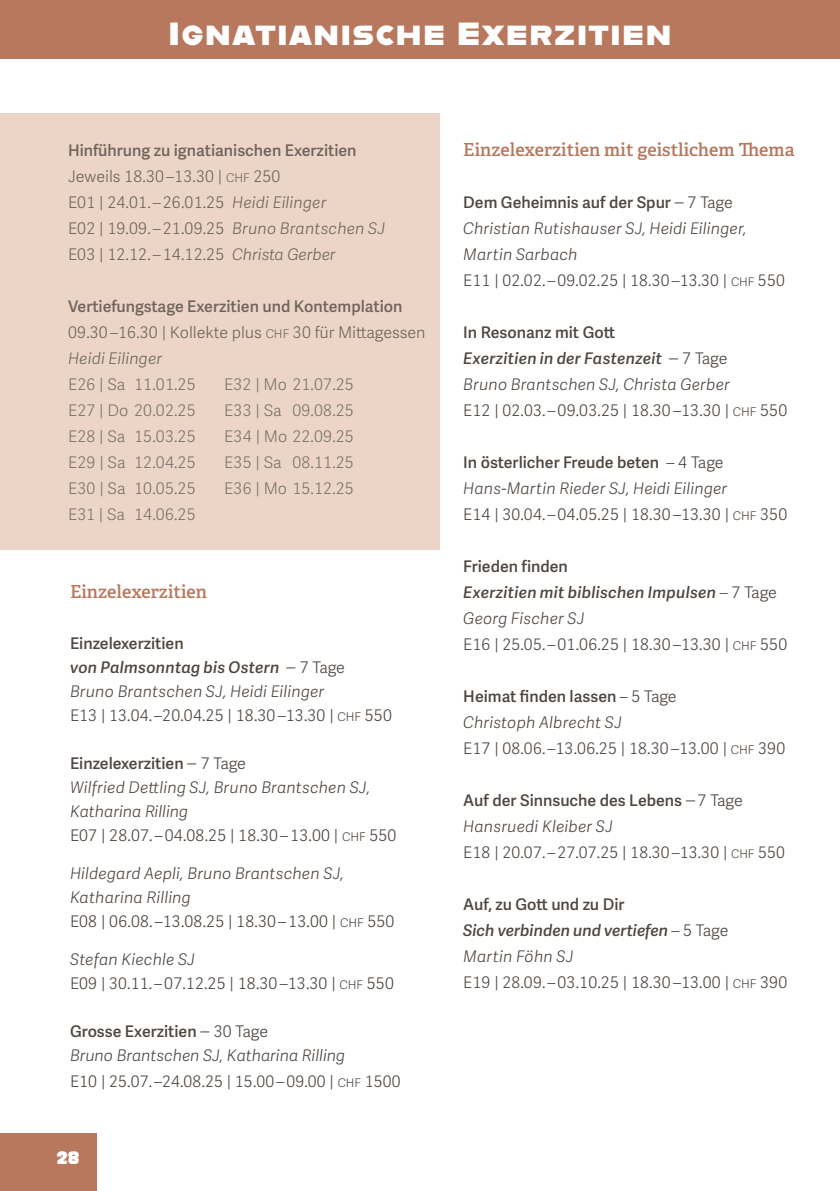
<style>
.page{position:relative;width:840px;height:1191px;background:#fff}
.page>*{position:absolute;margin:0;border:0;box-sizing:border-box;transform-origin:0 0}
.t1{font:32px "Alfarn";letter-spacing:.06em;color:#fff}
.t2{font:600 18px "Adelle";color:#b7785d}
.t3{font:18px "Alfarn";color:#fff}
.t4{font:300 16px/26px "Adelle Sans";color:#4d4641}
.t5{font:italic 300 16px/24px "Adelle Sans";letter-spacing:.01em;color:#4d4641}
.t6{font:300 16px "Adelle Sans";color:#5e5955}
.t7{font:600 16px/26px "Adelle Sans";color:#4d4641}
.t8{font:300 15.8px "Adelle Sans";color:#4d4641}
.s1{font-weight:600}
.s2{font-size:12px}
.s3{font-style:italic}
.s4{font-weight:300}
.s5{font-weight:300;font-size:12px}
.s6{font-weight:300;font-style:italic}
.s7{font-weight:600;font-style:italic}
.s8{font-size:18px}
.s9{font-size:15.8px}
.s10{font-weight:600;font-style:normal}
.s11{font-style:normal;font-size:18px}
.s12{font-style:normal}
.s13{font-style:normal;font-size:12px}
.s14{font-size:16px}
.s15{font-size:11.8px}
.s16{font-weight:300;font-size:18px}
</style>
<div class="page">
<div style="left:0;top:113px;width:439px;height:437px;background:#ecd5c6"></div>
<div style="left:0;top:1134px;width:96px;height:57px;background:#b7785d"></div>
<div style="left:0;top:0;width:839px;height:58px;background:#b7785d"></div>
<h1 class="t1" style="left:169px;top:15px;width:503px">Ignatianische Exerzitien</h1>
<h1 class="t1" style="left:250px;top:15px;width:341px">Kategorien Titel</h1>
<p class="t4" style="left:68px;top:137px;width:318px"><span class="s1">Hinführung zu ignatianischen Exerzitien </span>Jeweils 18.30 –13.30 | <span class="s2">CHF</span> 250<br>E01 | 24.01. – 26.01.25 <span class="s3">Heidi Eilinger<br></span>E02 | 19.09. – 21.09.25 <span class="s3">Bruno Brantschen SJ </span>E03 | 12.12. – 14.12.25 <span class="s3">Christa Gerber</span></p>
<p class="t7" style="left:68px;top:294px;width:359px">Vertiefungstage Exerzitien und Kontemplation<br><span class="s4">09.30 –16.30 | Kollekte plus</span> <span class="s5">CHF</span> <span class="s4">30 für Mittagessen<br></span><span class="s6">Heidi Eilinger</span></p>
<p class="t6" style="left:68px;top:373px;width:129px">E26 | Sa 11.01.25</p>
<p class="t6" style="left:224px;top:373px;width:131px">E32 | Mo 21.07.25</p>
<p class="t6" style="left:68px;top:399px;width:129px">E27 | Do 20.02.25</p>
<p class="t6" style="left:224px;top:399px;width:131px">E33 | Sa 09.08.25</p>
<p class="t6" style="left:68px;top:425px;width:129px">E28 | Sa 15.03.25</p>
<p class="t6" style="left:224px;top:425px;width:131px">E34 | Mo 22.09.25</p>
<p class="t6" style="left:68px;top:451px;width:129px">E29 | Sa 12.04.25</p>
<p class="t6" style="left:224px;top:451px;width:131px">E35 | Sa 08.11.25</p>
<p class="t6" style="left:68px;top:477px;width:129px">E30 | Sa 10.05.25</p>
<p class="t6" style="left:224px;top:477px;width:131px">E36 | Mo 15.12.25</p>
<p class="t6" style="left:68px;top:503px;width:129px">E31 | Sa 14.06.25</p>
<p class="t2" style="left:70px;top:580px;width:138px">Einzelexerzitien</p>
<p class="t4" style="left:70px;top:631px;width:323px;line-height:24px"><span class="s1">Einzelexerzitien<br></span><span class="s7">von Palmsonntag bis Ostern</span> <span class="s8">–</span> 7 Tage <span class="s3">Bruno Brantschen SJ, Heidi Eilinger<br></span>E13 <span class="s9">| 13.04.</span> –20.04.25 | 18.30 –13.30 | <span class="s2">CHF</span> 550</p>
<p class="t5" style="left:70px;top:751px;width:328px"><span class="s10">Einzelexerzitien</span> <span class="s11">–</span> <span class="s12">7 Tage<br></span>Wilfried Dettling SJ, Bruno Brantschen SJ, Katharina Rilling<br><span class="s12">E07 | 28.07. – 04.08.25 | 18.30 – 13.00 |</span> <span class="s13">CHF</span> <span class="s12">550</span></p>
<p class="t5" style="left:70px;top:861px;width:326px">Hildegard Aepli, Bruno Brantschen SJ,<br>Katharina Rilling<br><span class="s12">E08 | 06.08. –13.08.25 | 18.30 – 13.00 |</span> <span class="s13">CHF</span> <span class="s12">550</span></p>
<p class="t4" style="left:70px;top:947px;width:325px;line-height:24px"><span class="s3">Stefan Kiechle SJ<br></span>E09 <span class="s9">| 30.11.</span> – 07.12.25 | 18.30 –13.30 | <span class="s2">CHF</span> 550</p>
<p class="t5" style="left:70px;top:1019px;width:276px"><span class="s10">Grosse Exerzitien</span> <span class="s11">–</span> <span class="s12">30 Tage<br></span>Bruno Brantschen SJ, Katharina Rilling</p>
<p class="t8" style="left:70px;top:1070px;width:332px"><span class="s14">E10</span> | 25.07. –24.08.25 | 15.00 – 09.00 | <span class="s15">CHF</span> 1500</p>
<p class="t3" style="left:57px;top:1147px;width:24px">28</p>
<p class="t2" style="left:463px;top:138px;width:333px">Einzelexerzitien mit geistlichem Thema</p>
<p class="t5" style="left:463px;top:189px;width:284px;line-height:26px"><span class="s10">Dem Geheimnis auf der Spur</span> <span class="s11">–</span> <span class="s12">7 Tage<br></span>Christian Rutishauser SJ, Heidi Eilinger,<br>Martin Sarbach</p>
<p class="t8" style="left:463px;top:269px;width:323px"><span class="s14">E11</span> | 02.02. – 09.02.25 | 18.30 –13.30 | <span class="s15">CHF</span> 550</p>
<p class="t4" style="left:463px;top:319px;width:325px"><span class="s1">In Resonanz mit Gott<br></span><span class="s7">Exerzitien in der Fastenzeit</span> <span class="s8">–</span> 7 Tage<br><span class="s3">Bruno Brantschen SJ, Christa Gerber<br></span>E12 <span class="s9">| 02.03</span>. – 09.03.25 | 18.30 –13.30 | <span class="s2">CHF</span> 550</p>
<p class="t4" style="left:463px;top:449px;width:325px"><span class="s1">In österlicher Freude beten</span> – 4 Tage<br><span class="s3">Hans-Martin Rieder SJ, Heidi Eilinger<br></span>E14 <span class="s9">| 30.04.</span> – 04.05.25 | 18.30 –13.30 | <span class="s2">CHF</span> 350</p>
<p class="t4" style="left:463px;top:553px;width:325px"><span class="s1">Frieden finden<br></span><span class="s7">Exerzitien mit biblischen Impulsen</span> – 7 Tage<br><span class="s3">Georg Fischer SJ<br></span>E16 <span class="s9">| 25.05.</span> – 01.06.25 | 18.30 –13.30 | <span class="s2">CHF</span> 550</p>
<p class="t4" style="left:463px;top:683px;width:323px"><span class="s1">Heimat finden lassen</span> – 5 Tage<br><span class="s3">Christoph Albrecht SJ<br></span>E17 <span class="s9">| 08.06.</span> –13.06.25 | 18.30 –13.00 | <span class="s2">CHF</span> 390</p>
<p class="t7" style="left:463px;top:788px;width:281px">Auf der Sinnsuche des Lebens <span class="s16">–</span> <span class="s4">7 Tage<br></span><span class="s6">Hansruedi Kleiber SJ</span></p>
<p class="t8" style="left:463px;top:841px;width:323px"><span class="s14">E18</span> | 20.07. – 27.07.25 <span class="s14">|</span> 18.30 –13.30 | <span class="s15">CHF</span> 550</p>
<p class="t4" style="left:463px;top:891px;width:325px"><span class="s1">Auf, zu Gott und zu Dir<br></span><span class="s7">Sich verbinden und vertiefen</span> – 5 Tage<br><span class="s3">Martin Föhn SJ<br></span>E19 <span class="s9">| 28.09.</span> – 03.10.25 | 18.30 –13.00 | <span class="s2">CHF</span> 390</p>
</div>
